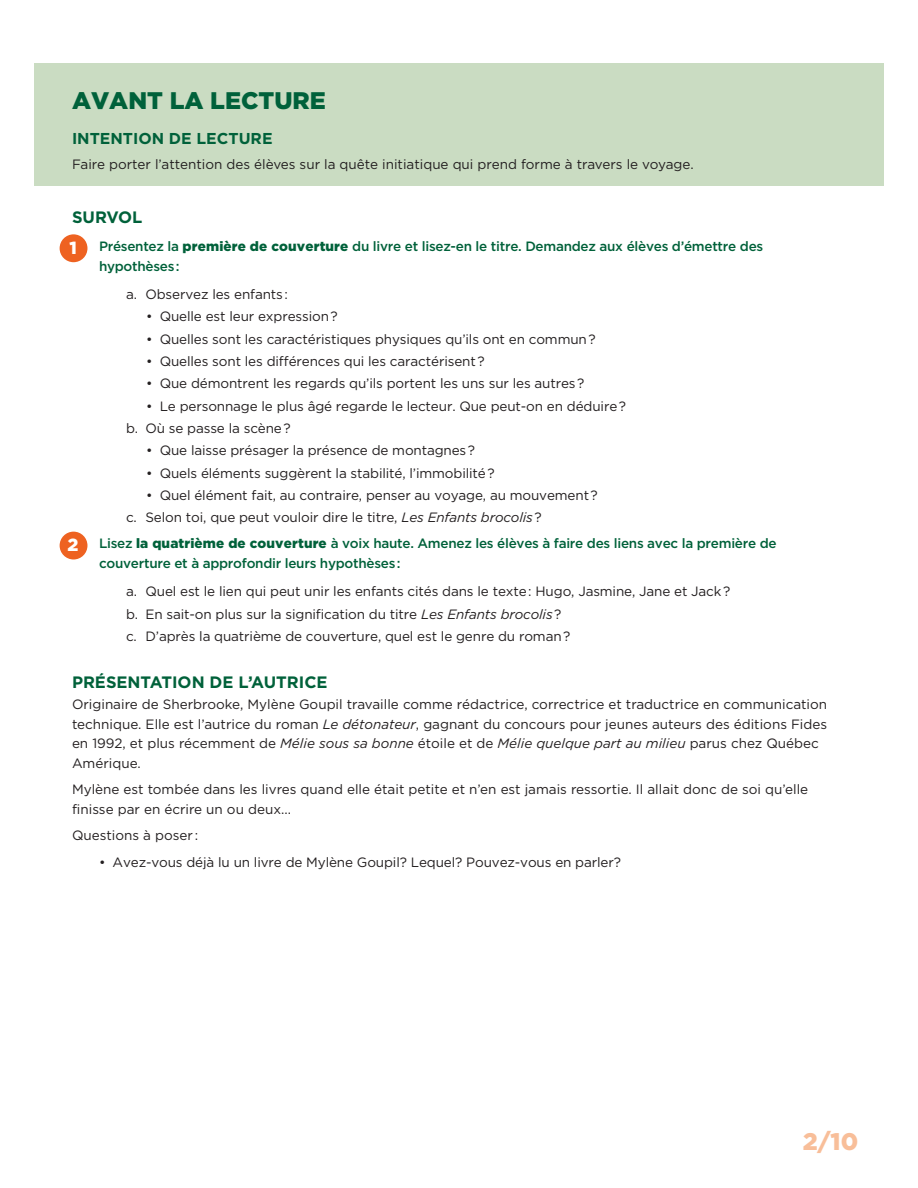
<style>
.page{position:relative;width:918px;height:1188px;background:#fff}
.page>*{position:absolute;margin:0;border:0;box-sizing:border-box;transform-origin:0 0}
.FP_-_GROS_titre_nouv{font:900 24px "Gotham";color:#00613a}
.t1{font:900 24px "Gotham";color:#f8be99}
.t2{font:900 17.55px "Gotham";color:#fff}
.FP_-_Sous-titre_stan{font:700 16.5px "Gotham";color:#00613a}
.FP_-_Intentions_de_l{font:700 15.75px "Gotham";color:#00613a}
.FP_-_texte_courant{font:13.5px/19.5px "Gotham";letter-spacing:-.01em;color:#231f20}
.FP_-_Liste_niveau_3{font:13.5px "Gotham";letter-spacing:-.01em;color:#231f20}
.FP_-_Question{font:500 13.5px/19.5px "Gotham";letter-spacing:-.02em;color:#00613a}
.FP_-_Intro_titre{font:13.5px "Gotham";color:#231f20}
.s1{font-weight:900}
.s2{font-style:italic}
</style>
<div class="page">
<div style="left:34px;top:63px;width:850px;height:89px;background:#cadcc2"></div>
<div style="left:34px;top:152px;width:850px;height:33px;background:#cadcc2"></div>
<div style="left:60px;top:234px;width:27px;height:28px;background:#ee6221;border-radius:50%"></div>
<div style="left:60px;top:532px;width:27px;height:27px;background:#ee6221;border-radius:50%"></div>
<p class="FP_-_GROS_titre_nouv" style="left:72px;top:84px;width:255px">AVANT LA LECTURE</p>
<p class="FP_-_Intentions_de_l" style="left:72px;top:128px;width:202px">INTENTION DE LECTURE</p>
<p class="FP_-_Intro_titre" style="left:72px;top:156px;width:623px">Faire porter l’attention des élèves sur la quête initiatique qui prend forme à travers le voyage.</p>
<p class="FP_-_Sous-titre_stan" style="left:72px;top:206px;width:72px">SURVOL</p>
<p class="FP_-_Question" style="left:99px;top:236px;width:666px">Présentez la <span class="s1">première de couverture</span> du livre et lisez-en le titre. Demandez aux élèves d’émettre des hypothèses :</p>
<p class="FP_-_Liste_niveau_3" style="left:126px;top:286px;width:163px">a. Observez les enfants :</p>
<p class="FP_-_texte_courant" style="left:146px;top:306px;width:193px">• Quelle est leur expression ?</p>
<p class="FP_-_texte_courant" style="left:146px;top:329px;width:451px">• Quelles sont les caractéristiques physiques qu’ils ont en commun ?</p>
<p class="FP_-_texte_courant" style="left:146px;top:351px;width:340px">• Quelles sont les différences qui les caractérisent ?</p>
<p class="FP_-_texte_courant" style="left:146px;top:373px;width:440px">• Que démontrent les regards qu’ils portent les uns sur les autres ?</p>
<p class="FP_-_texte_courant" style="left:146px;top:396px;width:481px">• Le personnage le plus âgé regarde le lecteur. Que peut-on en déduire ?</p>
<p class="FP_-_Liste_niveau_3" style="left:126px;top:419px;width:166px">b. Où se passe la scène ?</p>
<p class="FP_-_texte_courant" style="left:146px;top:440px;width:330px">• Que laisse présager la présence de montagnes ?</p>
<p class="FP_-_texte_courant" style="left:146px;top:463px;width:350px">• Quels éléments suggèrent la stabilité, l’immobilité ?</p>
<p class="FP_-_texte_courant" style="left:146px;top:485px;width:453px">• Quel élément fait, au contraire, penser au voyage, au mouvement ?</p>
<p class="FP_-_Liste_niveau_3" style="left:126px;top:509px;width:417px">c. Selon toi, que peut vouloir dire le titre, <span class="s2">Les Enfants brocolis</span> ?</p>
<p class="FP_-_Question" style="left:99px;top:534px;width:679px">Lisez <span class="s1">la quatrième de couverture</span> à voix haute. Amenez les élèves à faire des liens avec la première de couverture et à approfondir leurs hypothèses :</p>
<p class="FP_-_Liste_niveau_3" style="left:126px;top:583px;width:606px">a. Quel est le lien qui peut unir les enfants cités dans le texte : Hugo, Jasmine, Jane et Jack ?</p>
<p class="FP_-_Liste_niveau_3" style="left:126px;top:605px;width:437px">b. En sait-on plus sur la signification du titre <span class="s2">Les Enfants brocolis</span> ?</p>
<p class="FP_-_Liste_niveau_3" style="left:126px;top:627px;width:446px">c. D’après la quatrième de couverture, quel est le genre du roman ?</p>
<p class="FP_-_Sous-titre_stan" style="left:72px;top:671px;width:257px">PRÉSENTATION DE L’AUTRICE</p>
<p class="FP_-_texte_courant" style="left:72px;top:695px;width:757px">Originaire de Sherbrooke, Mylène Goupil travaille comme rédactrice, correctrice et traductrice en communication technique. Elle est l’autrice du roman <span class="s2">Le détonateur</span>, gagnant du concours pour jeunes auteurs des éditions Fides en 1992, et plus récemment de <span class="s2">Mélie sous sa bonne</span> étoile et de <span class="s2">Mélie quelque part au milieu</span> parus chez Québec Amérique.</p>
<p class="FP_-_texte_courant" style="left:72px;top:779px;width:738px">Mylène est tombée dans les livres quand elle était petite et n’en est jamais ressortie. Il allait donc de soi qu’elle finisse par en écrire un ou deux...</p>
<p class="FP_-_texte_courant" style="left:72px;top:825px;width:128px">Questions à poser :</p>
<p class="FP_-_texte_courant" style="left:99px;top:852px;width:523px">• Avez-vous déjà lu un livre de Mylène Goupil? Lequel? Pouvez-vous en parler?</p>
<p class="t2" style="left:69px;top:236px;width:9px">1</p>
<p class="t2" style="left:68px;top:533px;width:12px">2</p>
<h1 class="t1" style="left:803px;top:1125px;width:57px">2/10</h1>
</div>
